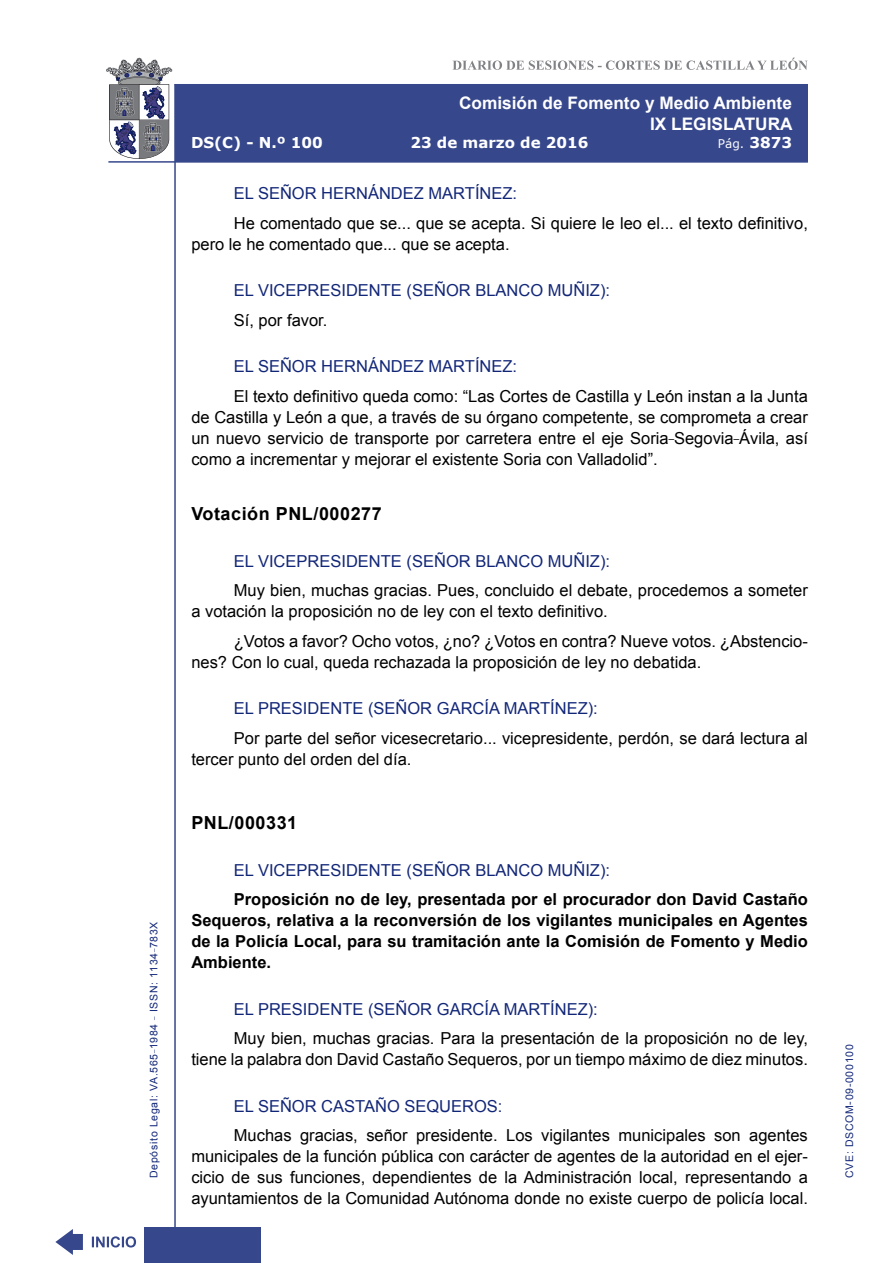
<style>
.page{position:relative;width:893px;height:1263px;background:#fff}
.page>*{position:absolute;margin:0;border:0;box-sizing:border-box;transform-origin:0 0}
.MarcadorSegundoNivel{font:700 18px "Arial";letter-spacing:.03em;color:#000}
.MarcadorPrimerNivel{font:700 18px "Arial";letter-spacing:.03em;color:#000}
.t1{font:700 17.25px "Arial";color:#fff}
.t2{font:16.5px/21px "Arial";color:#000}
.Orador{font:16.5px "Arial";color:#122678}
.t3{font:700 16.5px/21px "Arial";color:#000;text-align:justify}
.t4{font:700 15px "Verdana";color:#fff}
.t5{font:12px "Verdana";color:#fff}
.t6{font:10.5px "Arial";letter-spacing:.065em;color:#122678}
.s1{font-weight:700;font-size:15px}
</style>
<div class="page">
<svg style="left:452px;top:58px;width:356px;height:12px"></svg>
<hr style="left:174px;top:84px;width:2px;height:1179px;background:#36478c">
<div style="left:144px;top:1227px;width:117px;height:36px;background:#36478c"></div>
<div style="left:175px;top:84px;width:633px;height:78px;background:#36478c"></div>
<hr style="left:108px;top:161px;width:700px;height:2px;background:#36478c">
<svg style="left:92px;top:1236px;width:44px;height:11px"></svg>
<svg style="left:55px;top:1229px;width:28px;height:26px"></svg>
<svg style="left:106px;top:58px;width:66px;height:101px"></svg>
<p class="t6" style="left:147px;top:1178px;width:258px;rotate:-90deg">Depósito Legal: VA.565<sup>_</sup>1984 <sup>_</sup> ISSN: 1134<sup>_</sup>783X</p>
<p class="t1" style="left:459px;top:92px;width:334px">Comisión de Fomento y Medio Ambiente</p>
<p class="t1" style="left:650px;top:113px;width:144px">IX LEGISLATURA</p>
<p class="t4" style="left:191px;top:132px;width:133px">DS(C) - N.º 100</p>
<p class="t4" style="left:410px;top:132px;width:180px">23 de marzo de 2016</p>
<p class="t5" style="left:718px;top:135px;width:76px">Pág. <span class="s1">3873</span></p>
<p class="Orador" style="left:234px;top:183px;width:285px">EL SEÑOR HERNÁNDEZ MARTÍNEZ:</p>
<p class="t2" style="left:191px;top:212px;width:618px;text-indent:43px">He comentado que se... que se acepta. Si quiere le leo el... el texto definitivo, pero le he comentado que... que se acepta.</p>
<p class="Orador" style="left:234px;top:280px;width:378px">EL VICEPRESIDENTE (SEÑOR BLANCO MUÑIZ):</p>
<p class="t2" style="left:234px;top:310px;width:95px">Sí, por favor.</p>
<p class="Orador" style="left:234px;top:356px;width:285px">EL SEÑOR HERNÁNDEZ MARTÍNEZ:</p>
<p class="t2" style="left:191px;top:386px;width:618px;text-align:justify;text-indent:43px">El texto definitivo queda como: “Las Cortes de Castilla y León instan a la Junta de Castilla y León a que, a través de su órgano competente, se comprometa a crear un nuevo servicio de transporte por carretera entre el eje Soria<sup>_</sup>Segovia<sup>_</sup>Ávila, así como a incrementar y mejorar el existente Soria con Valladolid”.</p>
<p class="MarcadorSegundoNivel" style="left:191px;top:502px;width:192px">Votación PNL/000277</p>
<p class="Orador" style="left:234px;top:550px;width:378px">EL VICEPRESIDENTE (SEÑOR BLANCO MUÑIZ):</p>
<p class="t2" style="left:191px;top:580px;width:618px;text-indent:43px">Muy bien, muchas gracias. Pues, concluido el debate, procedemos a someter a votación la proposición no de ley con el texto definitivo.</p>
<p class="t2" style="left:191px;top:631px;width:618px;text-indent:43px">¿Votos a favor? Ocho votos, ¿no? ¿Votos en contra? Nueve votos. ¿Abstencio&shy;nes? Con lo cual, queda rechazada la proposición de ley no debatida.</p>
<p class="Orador" style="left:234px;top:698px;width:365px">EL PRESIDENTE (SEÑOR GARCÍA MARTÍNEZ):</p>
<p class="t2" style="left:191px;top:728px;width:618px;text-indent:43px">Por parte del señor vicesecretario... vicepresidente, perdón, se dará lectura al tercer punto del orden del día.</p>
<p class="MarcadorPrimerNivel" style="left:191px;top:811px;width:107px">PNL/000331</p>
<p class="Orador" style="left:234px;top:859px;width:378px">EL VICEPRESIDENTE (SEÑOR BLANCO MUÑIZ):</p>
<p class="t3" style="left:191px;top:889px;width:618px;text-indent:43px">Proposición no de ley, presentada por el procurador don David Castaño Sequeros, relativa a la reconversión de los vigilantes municipales en Agentes de la Policía Local, para su tramitación ante la Comisión de Fomento y Medio Ambiente.</p>
<p class="Orador" style="left:234px;top:998px;width:365px">EL PRESIDENTE (SEÑOR GARCÍA MARTÍNEZ):</p>
<p class="t2" style="left:191px;top:1028px;width:618px;text-align:right">Muy bien, muchas gracias. Para la presentación de la proposición no de ley,<br>tiene la palabra don David Castaño Sequeros, por un tiempo máximo de diez minutos.</p>
<p class="Orador" style="left:234px;top:1095px;width:270px">EL SEÑOR CASTAÑO SEQUEROS:</p>
<p class="t2" style="left:191px;top:1125px;width:618px;text-align:justify;text-indent:43px">Muchas gracias, señor presidente. Los vigilantes municipales son agentes municipales de la función pública con carácter de agentes de la autoridad en el ejer&shy;cicio de sus funciones, dependientes de la Administración local, representando a ayuntamientos de la Comunidad Autónoma donde no existe cuerpo de policía local.</p>
<p class="t6" style="left:843px;top:1178px;width:135px;rotate:-90deg">CVE: DSCOM-09-000100</p>
</div>
